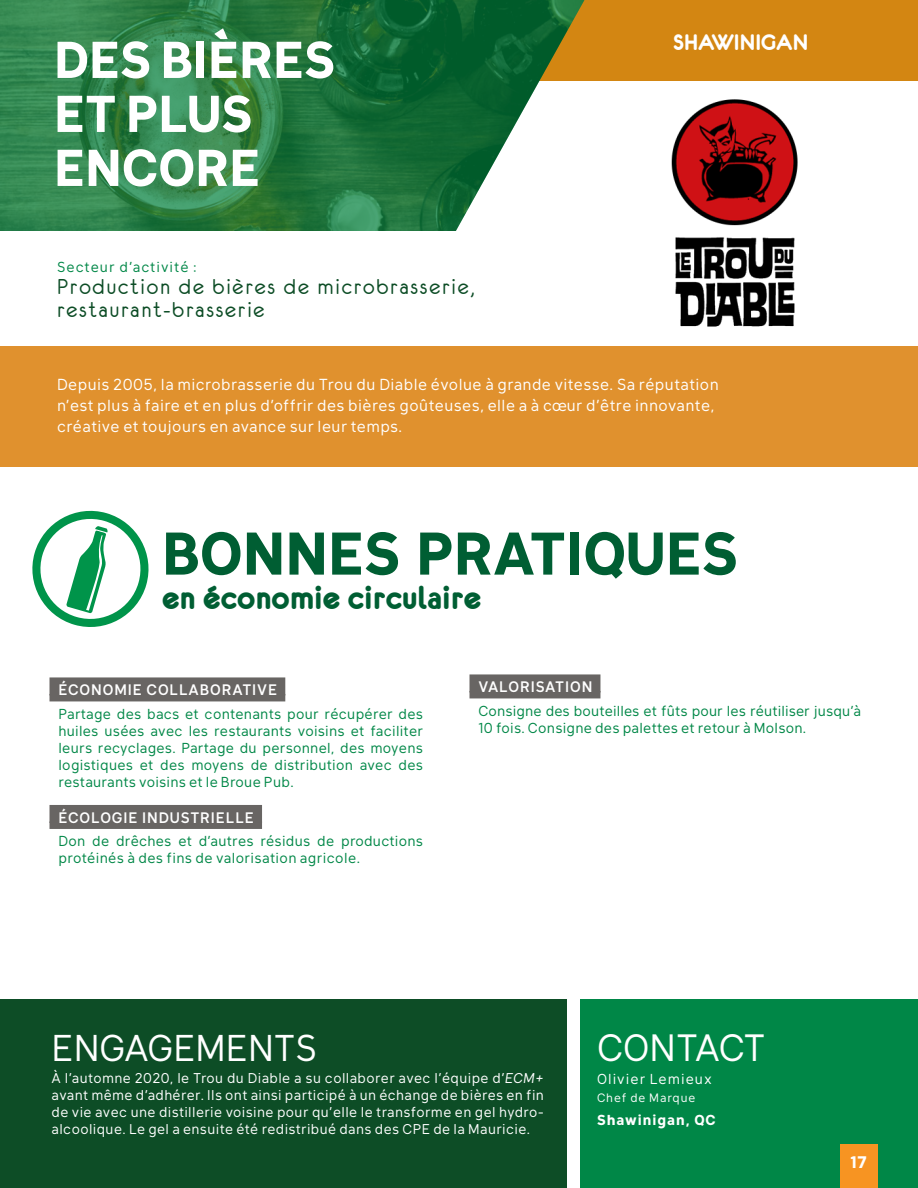
<style>
.page{position:relative;width:918px;height:1188px;background:#fff}
.page>*{position:absolute;margin:0;border:0;box-sizing:border-box;transform-origin:0 0}
.Bonnes_pratiques{font:700 59.25px "Klima";color:#005e33}
.Titre-blanc{font:700 51px/54px "Klima";color:#fff}
.Titre_bas-de-page_2{font:37.5px "Klima";letter-spacing:-.02em;color:#fff}
.Titre_bas-de-page{font:36.75px "Klima";color:#fff}
.Bonnes_pratique_2{font:35.55px "Eurofurencebold";color:#005e33}
.Texte_liste{font:24px/22.5px "Eurofurenceregular";letter-spacing:.075em;color:#0d4d26}
.Entreprise{font:24px "Eurofurencebold";color:#fff}
.t1{font:700 16.5px "Klima";color:#fff}
.Introduction{font:15.75px/21px "Klima";letter-spacing:.03em;color:#fff}
.Titre_liste_2{font:500 15px "Klima";letter-spacing:.06em;color:#fff}
.Texte_liste-2{font:14.25px/17.1px "Klima";letter-spacing:.02em;color:#008747}
.Texte_liste-3{font:14.25px "Klima";letter-spacing:.075em;color:#008747}
.Texte_bas-de-page_2{font:14.25px "Klima";letter-spacing:.075em;color:#fff}
.Texte_bas-de-page_2-2{font:700 14.25px "Klima";letter-spacing:.075em;color:#fff}
.Texte_bas-de-page{font:13.95px/16.8px "Klima";letter-spacing:.03em;color:#fff;text-align:justify}
.Texte_bas-de-page_2-3{font:12px "Klima";letter-spacing:.075em;color:#fff}
.s1{font-style:italic}
</style>
<div class="page">
<div style="left:1px;top:0;width:917px;height:81px;background:#d38612"></div>
<img style="left:0;top:0;width:584px;height:231px">
<div style="left:50px;top:677px;width:235px;height:18px;background:#686563"></div>
<div style="left:50px;top:694px;width:235px;height:7px;background:#686563"></div>
<div style="left:50px;top:805px;width:212px;height:18px;background:#686563"></div>
<div style="left:50px;top:821px;width:212px;height:8px;background:#686563"></div>
<div style="left:470px;top:674px;width:130px;height:18px;background:#686563"></div>
<div style="left:470px;top:691px;width:130px;height:7px;background:#686563"></div>
<div style="left:0;top:346px;width:918px;height:120px;background:#e0912e"></div>
<div style="left:0;top:999px;width:567px;height:189px;background:#0d4d26"></div>
<div style="left:580px;top:999px;width:338px;height:189px;background:#008747"></div>
<img style="left:671px;top:99px;width:127px;height:228px">
<svg style="left:32px;top:510px;width:117px;height:117px"></svg>
<div style="left:840px;top:1144px;width:38px;height:44px;background:#f79422"></div>
<p class="Titre-blanc" style="left:54px;top:27px;width:283px">DES BIÈRES<br>ET PLUS<br>ENCORE</p>
<p class="Texte_liste-3" style="left:57px;top:255px;width:141px">Secteur d’activité :</p>
<p class="Texte_liste" style="left:57px;top:275px;width:419px">Production de bières de microbrasserie, restaurant-brasserie</p>
<p class="Entreprise" style="left:674px;top:30px;width:136px">SHAWINIGAN</p>
<p class="Introduction" style="left:57px;top:372px;width:663px">Depuis 2005, la microbrasserie du Trou du Diable évolue à grande vitesse. Sa réputation n’est plus à faire et en plus d’offrir des bières goûteuses, elle a à cœur d’être innovante, créative et toujours en avance sur leur temps.</p>
<p class="Bonnes_pratiques" style="left:162px;top:502px;width:577px">BONNES PRATIQUES</p>
<p class="Bonnes_pratique_2" style="left:162px;top:579px;width:321px">en économie circulaire</p>
<p class="Titre_liste_2" style="left:58px;top:677px;width:220px">ÉCONOMIE COLLABORATIVE</p>
<p class="Texte_liste-2" style="left:58px;top:703px;width:366px;text-align:justify">Partage des bacs et contenants pour récupérer des huiles usées avec les restaurants voisins et faciliter leurs recyclages. Partage du personnel, des moyens logistiques et des moyens de distribution avec des restaurants voisins et le Broue Pub.</p>
<p class="Titre_liste_2" style="left:58px;top:805px;width:197px">ÉCOLOGIE INDUSTRIELLE</p>
<p class="Texte_liste-2" style="left:58px;top:831px;width:366px">Don de drêches et d’autres résidus de productions protéinés à des fins de valorisation agricole.</p>
<p class="Titre_liste_2" style="left:478px;top:674px;width:115px">VALORISATION</p>
<p class="Texte_liste-2" style="left:478px;top:700px;width:384px">Consigne des bouteilles et fûts pour les réutiliser jusqu’à<br>10 fois. Consigne des palettes et retour à Molson.</p>
<p class="Titre_bas-de-page" style="left:52px;top:1017px;width:267px">ENGAGEMENTS</p>
<p class="Texte_bas-de-page" style="left:52px;top:1068px;width:494px">À l’automne 2020, le Trou du Diable a su collaborer avec l’équipe d’<span class="s1">ECM+ </span>avant même d’adhérer. Ils ont ainsi participé à un échange de bières en fin de vie avec une distillerie voisine pour qu’elle le transforme en gel hydro&shy;alcoolique. Le gel a ensuite été redistribué dans des CPE de la Mauricie.</p>
<p class="Titre_bas-de-page_2" style="left:597px;top:1016px;width:170px">CONTACT</p>
<p class="Texte_bas-de-page_2" style="left:597px;top:1067px;width:116px">Olivier Lemieux</p>
<p class="Texte_bas-de-page_2-3" style="left:597px;top:1088px;width:100px">Chef de Marque</p>
<p class="Texte_bas-de-page_2-2" style="left:597px;top:1107px;width:120px">Shawinigan, QC</p>
<p class="t1" style="left:851px;top:1147px;width:18px">17</p>
</div>
